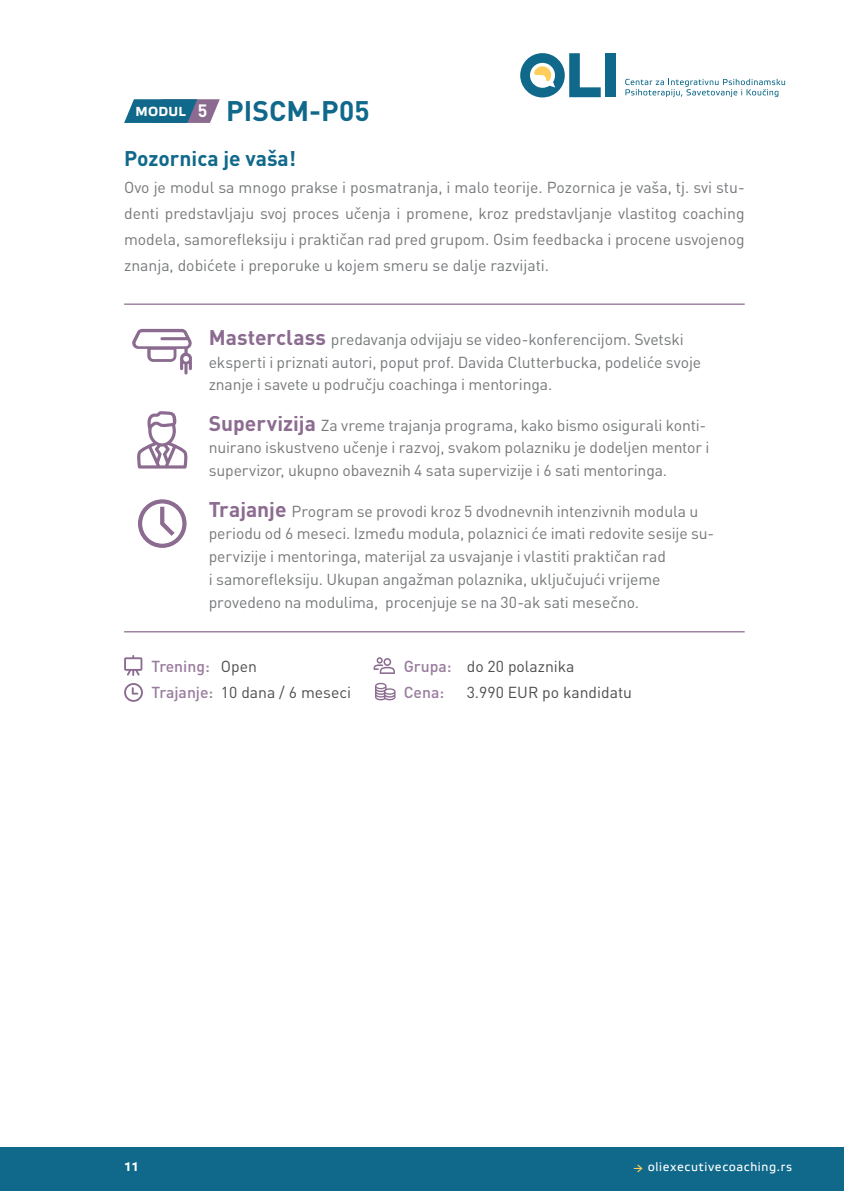
<style>
.page{position:relative;width:844px;height:1191px;background:#fff}
.page>*{position:absolute;margin:0;border:0;box-sizing:border-box;transform-origin:0 0}
.t1{font:700 28px "DIN Pro";letter-spacing:.005em;color:#10698a}
.t2{font:700 21px "DIN Pro";color:#10698a}
.t3{font:15.75px/22.8px "DIN Pro";letter-spacing:-.01em;color:#757779}
.t4{font:15.75px "DIN Pro";color:#4d4d4f}
.t5{font:500 15.75px "DIN Pro";color:#997c9d}
.t6{font:12.25px "Etelka Text Pro";letter-spacing:.05em;color:#fff}
.t7{font:700 12.25px "Etelka Text Pro";color:#fff}
.s1{font-size:17.68px;color:#fff}
.s2{font-weight:700;font-size:21px;color:#8c6b90}
.s3{font-weight:400;color:#4d4d4f}
.s4{font-weight:500;color:#997c9d}
.s5{color:#ffcd5b}
</style>
<div class="page">
<div style="left:0;top:1148px;width:843px;height:43px;background:#10698a"></div>
<svg style="left:625px;top:79px;width:159px;height:18px"></svg>
<svg style="left:569px;top:53px;width:31px;height:44px"></svg>
<div style="left:604px;top:53px;width:11px;height:44px;background:#10698a"></div>
<div style="left:520px;top:53px;width:44px;height:44px;background:#10698a;border-radius:50%"></div>
<svg style="left:530px;top:63px;width:25px;height:25px"></svg>
<svg style="left:124px;top:99px;width:96px;height:24px;background:#487a98"></svg>
<hr style="left:124px;top:303px;width:620px;height:2px;background:#8c6b90">
<svg style="left:132px;top:329px;width:60px;height:45px"></svg>
<svg style="left:137px;top:411px;width:51px;height:57px"></svg>
<svg style="left:124px;top:655px;width:18px;height:21px"></svg>
<svg style="left:124px;top:683px;width:19px;height:19px"></svg>
<svg style="left:373px;top:657px;width:22px;height:17px"></svg>
<svg style="left:375px;top:683px;width:20px;height:17px"></svg>
<hr style="left:124px;top:631px;width:620px;height:1px;background:#8c6b90">
<svg style="left:138px;top:499px;width:49px;height:49px"></svg>
<h1 class="t1" style="left:136px;top:88px;width:235px"><sup>MODUL</sup> <span class="s1">5</span> PISCM-P05</h1>
<h2 class="t2" style="left:124px;top:141px;width:173px">Pozornica je vaša!</h2>
<p class="t3" style="left:124px;top:172px;width:622px;line-height:26.2px;text-align:justify">Ovo je modul sa mnogo prakse i posmatranja, i malo teorije. Pozornica je vaša, tj. svi stu&shy;denti predstavljaju svoj proces učenja i promene, kroz predstavljanje vlastitog coaching modela, samorefleksiju i praktičan rad pred grupom. Osim feedbacka i procene usvojenog znanja, dobićete i preporuke u kojem smeru se dalje razvijati.</p>
<p class="t3" style="left:209px;top:326px;width:494px"><span class="s2">Masterclass</span> predavanja odvijaju se video-konferencijom. Svetski eksperti i priznati autori, poput prof. Davida Clutterbucka, podeliće svoje znanje i savete u području coachinga i mentoringa.</p>
<p class="t3" style="left:209px;top:412px;width:502px"><span class="s2">Supervizija</span> Za vreme trajanja programa, kako bismo osigurali konti&shy;nuirano iskustveno učenje i razvoj, svakom polazniku je dodeljen mentor i supervizor, ukupno obaveznih 4 sata supervizije i 6 sati mentoringa.</p>
<p class="t3" style="left:209px;top:498px;width:506px"><span class="s2">Trajanje</span> Program se provodi kroz 5 dvodnevnih intenzivnih modula u periodu od 6 meseci. Između modula, polaznici će imati redovite sesije su&shy;pervizije i mentoringa, materijal za usvajanje i vlastiti praktičan rad<br>i samorefleksiju. Ukupan angažman polaznika, uključujući vrijeme provedeno na modulima, procenjuje se na 30-ak sati mesečno.</p>
<p class="t5" style="left:151px;top:653px;width:107px">Trening: <span class="s3">Open</span></p>
<p class="t4" style="left:403px;top:653px;width:172px"><span class="s4">Grupa:</span> do 20 polaznika</p>
<p class="t4" style="left:151px;top:680px;width:201px"><span class="s4">Trajanje:</span> 10 dana / 6 meseci</p>
<p class="t5" style="left:403px;top:679px;width:42px">Cena:</p>
<p class="t4" style="left:466px;top:680px;width:167px">3.990 EUR po kandidatu</p>
<p class="t7" style="left:124px;top:1159px;width:16px">11</p>
<p class="t6" style="left:633px;top:1159px;width:160px"><span class="s5">→</span> oliexecutivecoaching.rs</p>
</div>
